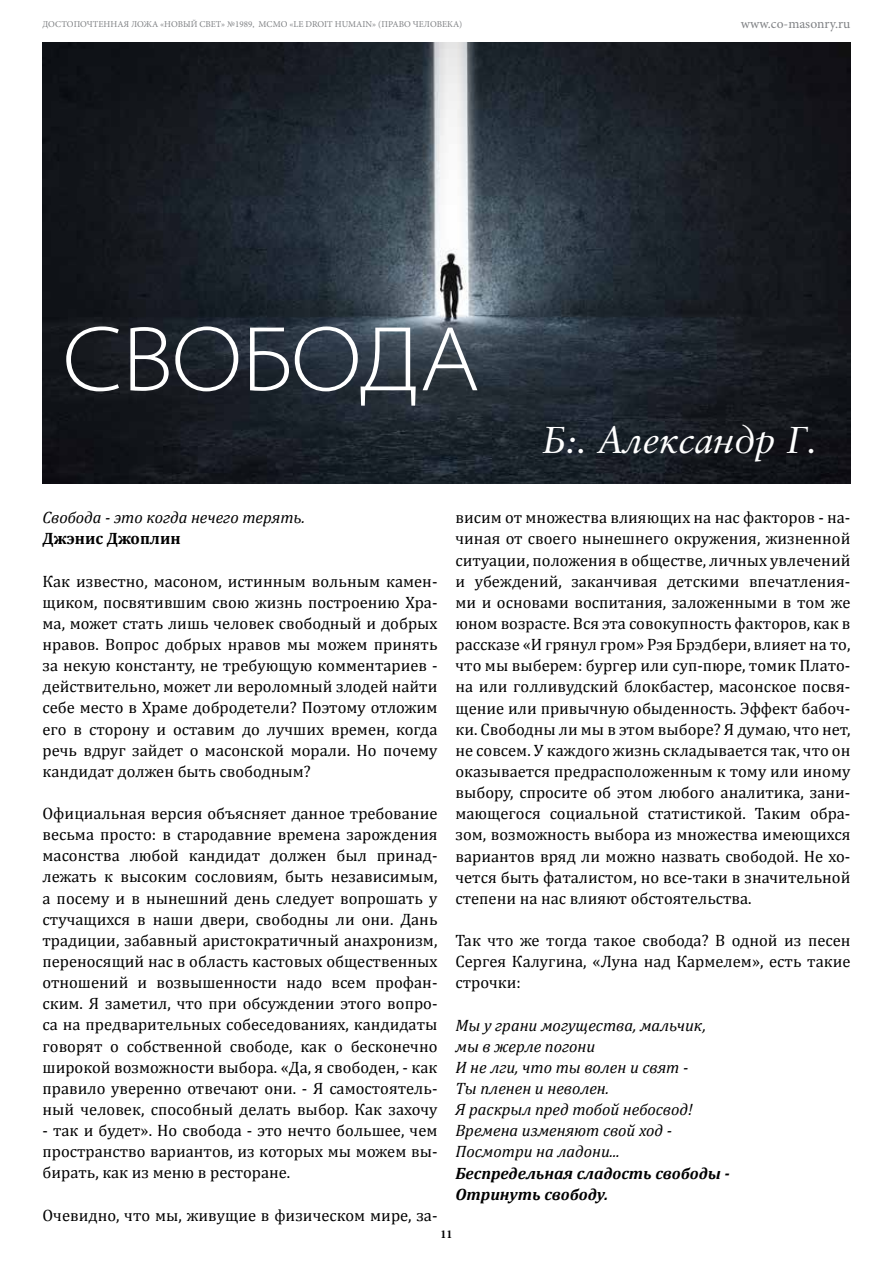
<style>
.page{position:relative;width:893px;height:1263px;background:#fff}
.page>*{position:absolute;margin:0;border:0;box-sizing:border-box;transform-origin:0 0}
.t1{font:300 semi-expanded 93px "Myriad Pro";letter-spacing:-.01em;color:#fff}
.t2{font:italic 37.5px "Sabon C";color:#fff}
.t3{font:16.5px/21.1px "Cambria";color:#000;text-align:justify}
.t4{font:italic 16.5px/21.1px "Cambria";color:#000}
.t5{font:italic 700 16.5px/21.1px "Cambria";color:#000}
.t6{font:700 16.5px "Cambria";color:#000}
.t7{font:13.5px "Minion Pro";letter-spacing:.005em;color:#808285}
.t8{font:700 12px "Minion Pro";color:#000}
.t9{font:9px "Minion Pro";color:#808285}
</style>
<div class="page">
<img style="left:43px;top:43px;width:807px;height:440px">
<p class="t9" style="left:43px;top:18px;width:421px">ДОСТОПОЧТЕННАЯ ЛОЖА «НОВЫЙ СВЕТ» №1989, МСМО «LE DROIT HUMAIN» (ПРАВО ЧЕЛОВЕКА)</p>
<p class="t7" style="left:741px;top:15px;width:111px">www.co-masonry.ru</p>
<h1 class="t1" style="left:63px;top:307px;width:418px">СВОБОДА</h1>
<h2 class="t2" style="left:542px;top:419px;width:276px">Б:. Александр Г.</h2>
<p class="t4" style="left:43px;top:506px;width:264px">Свобода - это когда нечего терять.</p>
<p class="t6" style="left:43px;top:527px;width:140px">Джэнис Джоплин</p>
<p class="t3" style="left:43px;top:570px;width:396px">Как известно, масоном, истинным вольным камен&shy;щиком, посвятившим свою жизнь построению Хра&shy;ма, может стать лишь человек свободный и добрых нравов. Вопрос добрых нравов мы можем принять за некую константу, не требующую комментариев - действительно, может ли вероломный злодей найти себе место в Храме добродетели? Поэтому отложим его в сторону и оставим до лучших времен, когда речь вдруг зайдет о масонской морали. Но почему кандидат должен быть свободным?</p>
<p class="t3" style="left:43px;top:803px;width:396px">Официальная версия объясняет данное требование весьма просто: в стародавние времена зарождения масонства любой кандидат должен был принад&shy;лежать к высоким сословиям, быть независимым, а посему и в нынешний день следует вопрошать у стучащихся в наши двери, свободны ли они. Дань традиции, забавный аристократичный анахронизм, переносящий нас в область кастовых общественных отношений и возвышенности надо всем профан&shy;ским. Я заметил, что при обсуждении этого вопро&shy;са на предварительных собеседованиях, кандидаты говорят о собственной свободе, как о бесконечно широкой возможности выбора. «Да, я свободен, - как правило уверенно отвечают они. - Я самостоятель&shy;ный человек, способный делать выбор. Как захочу</p>
<p class="t3" style="left:43px;top:1120px;width:396px">- так и будет». Но свобода - это нечто большее, чем пространство вариантов, из которых мы можем вы&shy;бирать, как из меню в ресторане.</p>
<p class="t3" style="left:43px;top:1204px;width:396px">Очевидно, что мы, живущие в физическом мире, за-</p>
<p class="t3" style="left:455px;top:507px;width:396px">висим от множества влияющих на нас факторов - на&shy;чиная от своего нынешнего окружения, жизненной ситуации, положения в обществе, личных увлечений и убеждений, заканчивая детскими впечатления&shy;ми и основами воспитания, заложенными в том же юном возрасте. Вся эта совокупность факторов, как в рассказе «И грянул гром» Рэя Брэдбери, влияет на то, что мы выберем: бургер или суп-пюре, томик Плато&shy;на или голливудский блокбастер, масонское посвя&shy;щение или привычную обыденность. Эффект бабоч&shy;ки. Свободны ли мы в этом выборе? Я думаю, что нет, не совсем. У каждого жизнь складывается так, что он оказывается предрасположенным к тому или иному выбору, спросите об этом любого аналитика, зани&shy;мающегося социальной статистикой. Таким обра&shy;зом, возможность выбора из множества имеющихся вариантов вряд ли можно назвать свободой. Не хо&shy;чется быть фаталистом, но все-таки в значительной степени на нас влияют обстоятельства.</p>
<p class="t3" style="left:455px;top:930px;width:396px">Так что же тогда такое свобода? В одной из песен Сергея Калугина, «Луна над Кармелем», есть такие строчки:</p>
<p class="t4" style="left:455px;top:1014px;width:252px">Мы у грани могущества, мальчик, мы в жерле погони<br>И не лги, что ты волен и свят -<br>Ты пленен и неволен.<br>Я раскрыл пред тобой небосвод!<br>Времена изменяют свой ход -<br>Посмотри на ладони...</p>
<p class="t5" style="left:455px;top:1162px;width:276px">Беспредельная сладость свободы -<br>Отринуть свободу.</p>
<p class="t8" style="left:440px;top:1226px;width:13px">11</p>
</div>
